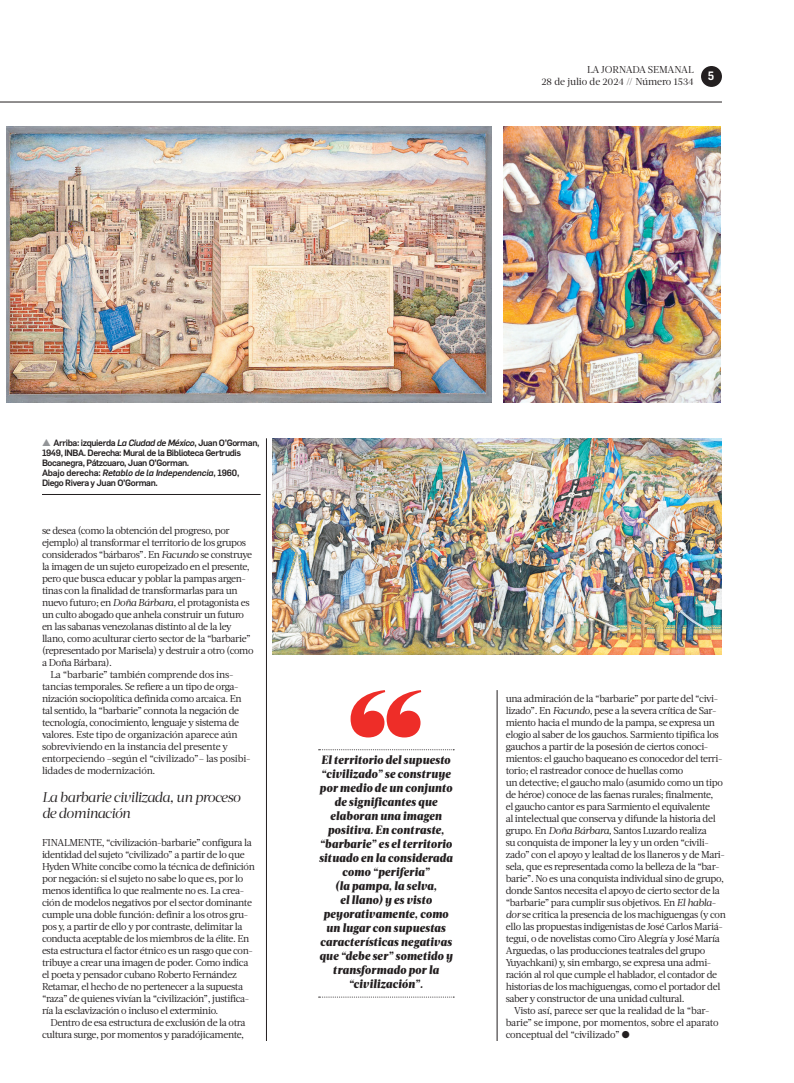
<style>
.page{position:relative;width:794px;height:1083px;background:#fff}
.page>*{position:absolute;margin:0;border:0;box-sizing:border-box;transform-origin:0 0}
.t1{font:italic 14px/16px "Acta Headline";letter-spacing:-.04em;color:#231f20}
.t2{font:italic 900 12px/14px "Acta Deck";letter-spacing:.025em;color:#231f20;text-align:center;scale:.9 1}
.t3{font:600 11.9px "Flama Semicond";color:#fff}
.t4{font:10px "Acta";letter-spacing:-.035em;color:#231f20}
.t5{font:10px/12px "Acta Deck";letter-spacing:-.01em;color:#231f20;text-align:right}
.t6{font:500 9px/10px "Flama";letter-spacing:-.04em;color:#231f20}
.s1{color:#939598}
.s2{font-style:italic}
</style>
<div class="page">
<div style="left:701px;top:66px;width:21px;height:21px;background:#231f20;border-radius:50%"></div>
<hr style="left:266px;top:438px;width:1px;height:603px;background:#231f20">
<hr style="left:497px;top:690px;width:1px;height:351px;background:#231f20">
<svg style="left:319px;top:749px;width:135px;height:1px"></svg>
<svg style="left:319px;top:997px;width:135px;height:1px"></svg>
<svg style="left:350px;top:690px;width:71px;height:47px"></svg>
<hr style="left:0;top:102px;width:722px;height:1px;background:#231f20">
<img style="left:273px;top:438px;width:449px;height:216px">
<img style="left:503px;top:126px;width:218px;height:276px">
<img style="left:6px;top:126px;width:485px;height:276px">
<hr style="left:42px;top:494px;width:219px;height:1px;background:#231f20">
<p class="t5" style="left:541px;top:65px;width:154px">LA JORNADA SEMANAL<br>28 de julio de 2024 // Número 1534</p>
<p class="t3" style="left:707px;top:71px;width:8px">5</p>
<p class="t6" style="left:42px;top:438px;width:219px"><span class="s1">▲</span> Arriba: izquierda <span class="s2">La Ciudad de México</span>, Juan O’Gorman, 1949, INBA. Derecha: Mural de la Biblioteca Gertrudis Bocanegra, Pátzcuaro, Juan O’Gorman.<br>Abajo derecha: <span class="s2">Retablo de la Independencia</span>, 1960, Diego Rivera y Juan O’Gorman.</p>
<p class="t4" style="left:42px;top:527px;width:189px">se desea (como la obtención del progreso, por</p>
<p class="t4" style="left:42px;top:539px;width:206px">ejemplo) al transformar el territorio de los grupos</p>
<p class="t4" style="left:42px;top:551px;width:212px">considerados “bárbaros”. En <span class="s2">Facundo</span> se construye</p>
<p class="t4" style="left:42px;top:563px;width:209px">la imagen de un sujeto europeizado en el presente,</p>
<p class="t4" style="left:42px;top:575px;width:205px">pero que busca educar y poblar la pampas argen-</p>
<p class="t4" style="left:42px;top:587px;width:197px">tinas con la finalidad de transformarlas para un</p>
<p class="t4" style="left:42px;top:599px;width:209px">nuevo futuro; en <span class="s2">Doña Bárbara,</span> el protagonista es</p>
<p class="t4" style="left:42px;top:611px;width:204px">un culto abogado que anhela construir un futuro</p>
<p class="t4" style="left:42px;top:623px;width:191px">en las sabanas venezolanas distinto al de la ley</p>
<p class="t4" style="left:42px;top:635px;width:210px">llano, como aculturar cierto sector de la “barbarie”</p>
<p class="t4" style="left:42px;top:647px;width:213px">(representado por Marisela) y destruir a otro (como</p>
<p class="t4" style="left:42px;top:659px;width:72px">a Doña Bárbara).</p>
<p class="t4" style="left:51px;top:671px;width:184px">La “barbarie” también comprende dos ins-</p>
<p class="t4" style="left:42px;top:683px;width:198px">tancias temporales. Se refiere a un tipo de orga-</p>
<p class="t4" style="left:42px;top:695px;width:201px">nización sociopolítica definida como arcaica. En</p>
<p class="t4" style="left:42px;top:707px;width:199px">tal sentido, la “barbarie” connota la negación de</p>
<p class="t4" style="left:42px;top:719px;width:199px">tecnología, conocimiento, lenguaje y sistema de</p>
<p class="t4" style="left:42px;top:731px;width:197px">valores. Este tipo de organización aparece aún</p>
<p class="t4" style="left:42px;top:743px;width:187px">sobreviviendo en la instancia del presente y</p>
<p class="t4" style="left:42px;top:755px;width:210px">entorpeciendo –según el “civilizado”– las posibi-</p>
<p class="t4" style="left:42px;top:767px;width:115px">lidades de modernización.</p>
<p class="t1" style="left:42px;top:790px;width:200px">La barbarie civilizada, un proceso de dominación</p>
<p class="t4" style="left:42px;top:839px;width:211px">FINALMENTE, “civilización-barbarie” configura la</p>
<p class="t4" style="left:42px;top:851px;width:204px">identidad del sujeto “civilizado” a partir de lo que</p>
<p class="t4" style="left:42px;top:863px;width:214px">Hyden White concibe como la técnica de definición</p>
<p class="t4" style="left:42px;top:875px;width:203px">por negación: si el sujeto no sabe lo que es, por lo</p>
<p class="t4" style="left:42px;top:887px;width:204px">menos identifica lo que realmente no es. La crea-</p>
<p class="t4" style="left:42px;top:899px;width:211px">ción de modelos negativos por el sector dominante</p>
<p class="t4" style="left:42px;top:911px;width:208px">cumple una doble función: definir a los otros gru-</p>
<p class="t4" style="left:42px;top:923px;width:202px">pos y, a partir de ello y por contraste, delimitar la</p>
<p class="t4" style="left:42px;top:935px;width:209px">conducta aceptable de los miembros de la élite. En</p>
<p class="t4" style="left:42px;top:947px;width:212px">esta estructura el factor étnico es un rasgo que con-</p>
<p class="t4" style="left:42px;top:959px;width:208px">tribuye a crear una imagen de poder. Como indica</p>
<p class="t4" style="left:42px;top:971px;width:196px">el poeta y pensador cubano Roberto Fernández</p>
<p class="t4" style="left:42px;top:983px;width:203px">Retamar, el hecho de no pertenecer a la supuesta</p>
<p class="t4" style="left:42px;top:995px;width:209px">“raza” de quienes vivían la “civilización”, justifica-</p>
<p class="t4" style="left:42px;top:1007px;width:178px">ría la esclavización o incluso el exterminio.</p>
<p class="t4" style="left:51px;top:1019px;width:197px">Dentro de esa estructura de exclusión de la otra</p>
<p class="t4" style="left:42px;top:1031px;width:204px">cultura surge, por momentos y paradójicamente,</p>
<p class="t2" style="left:319px;top:754px;width:150px">El territorio del supuesto “civilizado” se construye por medio de un conjunto de significantes que elaboran una imagen positiva. En contraste, “barbarie” es el territorio situado en la considerada como “periferia”<br>(la pampa, la selva,<br>el llano) y es visto peyorativamente, como un lugar con supuestas características negativas que “debe ser” sometido y transformado por la “civilización”.</p>
<p class="t4" style="left:506px;top:695px;width:214px">una admiración de la “barbarie” por parte del “civi-</p>
<p class="t4" style="left:506px;top:707px;width:212px">lizado”. En <span class="s2">Facundo</span>, pese a la severa crítica de Sar-</p>
<p class="t4" style="left:506px;top:719px;width:211px">miento hacia el mundo de la pampa, se expresa un</p>
<p class="t4" style="left:506px;top:731px;width:215px">elogio al saber de los gauchos. Sarmiento tipifica los</p>
<p class="t4" style="left:506px;top:743px;width:204px">gauchos a partir de la posesión de ciertos conoci-</p>
<p class="t4" style="left:506px;top:755px;width:218px">mientos: el gaucho baqueano es conocedor del terri-</p>
<p class="t4" style="left:506px;top:767px;width:179px">torio; el rastreador conoce de huellas como</p>
<p class="t4" style="left:506px;top:779px;width:219px">un detective; el gaucho malo (asumido como un tipo</p>
<p class="t4" style="left:506px;top:791px;width:209px">de héroe) conoce de las faenas rurales; finalmente,</p>
<p class="t4" style="left:506px;top:803px;width:206px">el gaucho cantor es para Sarmiento el equivalente</p>
<p class="t4" style="left:506px;top:815px;width:211px">al intelectual que conserva y difunde la historia del</p>
<p class="t4" style="left:506px;top:827px;width:202px">grupo. En <span class="s2">Doña Bárbara,</span> Santos Luzardo realiza</p>
<p class="t4" style="left:506px;top:839px;width:204px">su conquista de imponer la ley y un orden “civili-</p>
<p class="t4" style="left:506px;top:851px;width:221px">zado” con el apoyo y lealtad de los llaneros y de Mari-</p>
<p class="t4" style="left:506px;top:863px;width:215px">sela, que es representada como la belleza de la “bar-</p>
<p class="t4" style="left:506px;top:875px;width:220px">barie”. No es una conquista individual sino de grupo,</p>
<p class="t4" style="left:506px;top:887px;width:216px">donde Santos necesita el apoyo de cierto sector de la</p>
<p class="t4" style="left:506px;top:899px;width:212px">“barbarie” para cumplir sus objetivos. En <span class="s2">El habla-</span></p>
<p class="t4" style="left:506px;top:911px;width:222px"><span class="s2">dor</span> se critica la presencia de los machiguengas (y con</p>
<p class="t4" style="left:506px;top:923px;width:219px">ello las propuestas indigenistas de José Carlos Mariá-</p>
<p class="t4" style="left:506px;top:935px;width:216px">tegui, o de novelistas como Ciro Alegría y José María</p>
<p class="t4" style="left:506px;top:947px;width:201px">Arguedas, o las producciones teatrales del grupo</p>
<p class="t4" style="left:506px;top:959px;width:207px">Yuyachkani) y, sin embargo, se expresa una admi-</p>
<p class="t4" style="left:506px;top:971px;width:213px">ración al rol que cumple el hablador, el contador de</p>
<p class="t4" style="left:506px;top:983px;width:216px">historias de los machiguengas, como el portador del</p>
<p class="t4" style="left:506px;top:995px;width:180px">saber y constructor de una unidad cultural.</p>
<p class="t4" style="left:514px;top:1007px;width:197px">Visto así, parece ser que la realidad de la “bar-</p>
<p class="t4" style="left:506px;top:1019px;width:214px">barie” se impone, por momentos, sobre el aparato</p>
<p class="t4" style="left:506px;top:1031px;width:125px">conceptual del “civilizado” ●</p>
</div>
